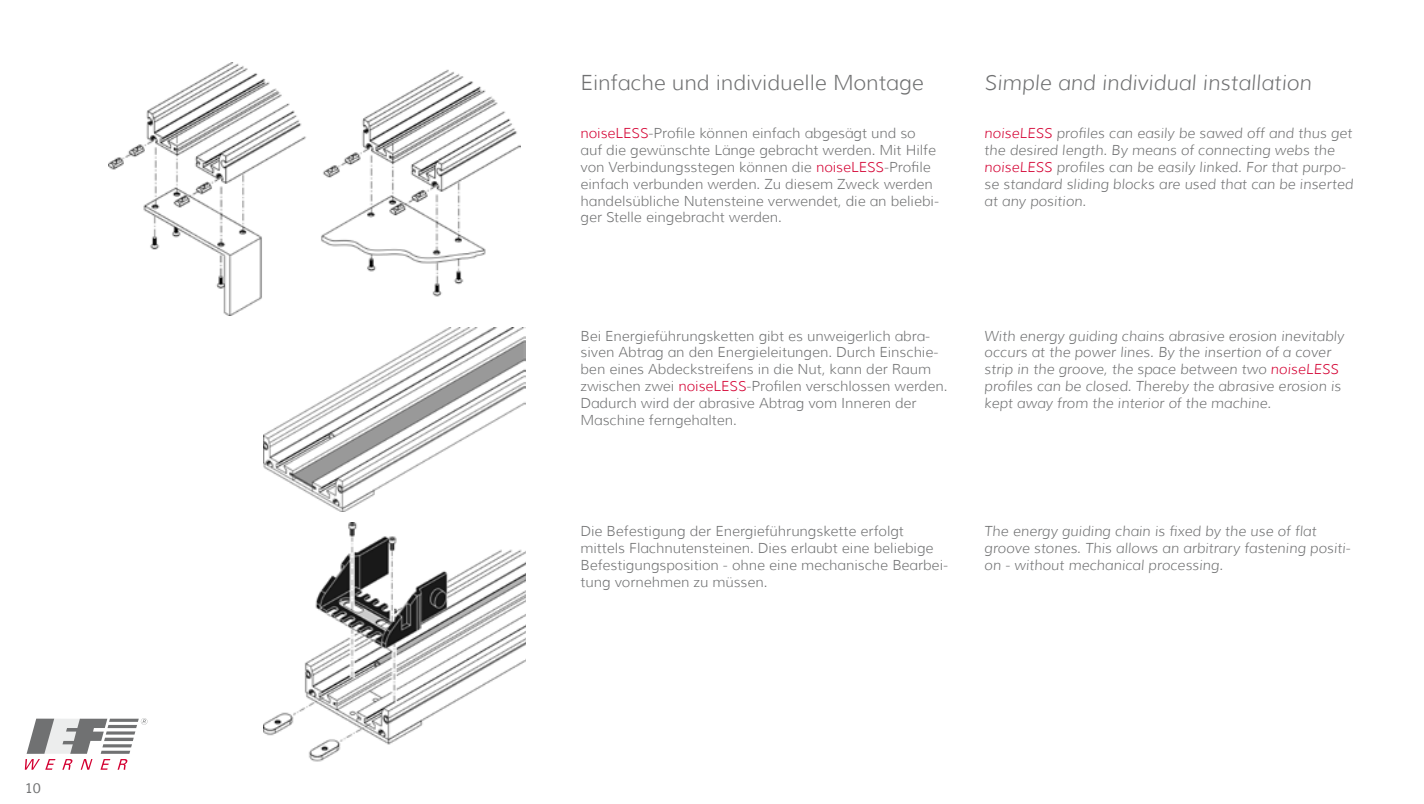
<style>
.page{position:relative;width:1424px;height:804px;background:#fff}
.page>*{position:absolute;margin:0;border:0;box-sizing:border-box;transform-origin:0 0}
.t1{font:italic 300 21px "Muli";color:#707172}
.t2{font:300 21px "Muli";color:#707172}
.t3{font:300 14px/16.8px "Muli";color:#707172}
.t4{font:italic 300 14px/16.8px "Muli";color:#707172}
.t5{font:14px "Muli";color:#707172}
.s1{color:#d40032}
</style>
<div class="page">
<svg style="left:27px;top:718px;width:120px;height:35px"></svg>
<svg style="left:25px;top:759px;width:102px;height:10px"></svg>
<img style="left:109px;top:62px;width:411px;height:254px">
<img style="left:263px;top:327px;width:263px;height:184px">
<img style="left:263px;top:523px;width:263px;height:239px">
<p class="t5" style="left:25px;top:779px;width:18px">10</p>
<h1 class="t2" style="left:580px;top:69px;width:345px">Einfache und individuelle Montage</h1>
<p class="t3" style="left:580px;top:125px;width:360px"><span class="s1">noiseLESS</span>-Profile können einfach abgesägt und so auf die gewünschte Länge gebracht werden. Mit Hilfe von Verbindungsstegen können die <span class="s1">noiseLESS</span>-Profile einfach verbunden werden. Zu diesem Zweck werden handelsübliche Nutensteine verwendet, die an beliebi&shy;ger Stelle eingebracht werden.</p>
<h1 class="t1" style="left:984px;top:69px;width:329px">Simple and individual installation</h1>
<p class="t4" style="left:984px;top:125px;width:370px"><span class="s1">noiseLESS</span> profiles can easily be sawed off and thus get the desired length. By means of connecting webs the <span class="s1">noiseLESS</span> profiles can be easily linked. For that purpo&shy;se standard sliding blocks are used that can be inserted at any position.</p>
<p class="t3" style="left:580px;top:327px;width:368px">Bei Energieführungsketten gibt es unweigerlich abra&shy;siven Abtrag an den Energieleitungen. Durch Einschie&shy;ben eines Abdeckstreifens in die Nut, kann der Raum zwischen zwei <span class="s1">noiseLESS</span>-Profilen verschlossen werden.<br>Dadurch wird der abrasive Abtrag vom Inneren der Maschine ferngehalten.</p>
<p class="t4" style="left:984px;top:327px;width:361px">With energy guiding chains abrasive erosion inevitably occurs at the power lines. By the insertion of a cover strip in the groove, the space between two <span class="s1">noiseLESS </span>profiles can be closed. Thereby the abrasive erosion is kept away from the interior of the machine.</p>
<p class="t3" style="left:580px;top:523px;width:369px">Die Befestigung der Energieführungskette erfolgt mittels Flachnutensteinen. Dies erlaubt eine beliebige Befestigungsposition - ohne eine mechanische Bearbei&shy;tung vornehmen zu müssen.</p>
<p class="t4" style="left:984px;top:523px;width:368px">The energy guiding chain is fixed by the use of flat groove stones. This allows an arbitrary fastening positi&shy;on - without mechanical processing.</p>
</div>
